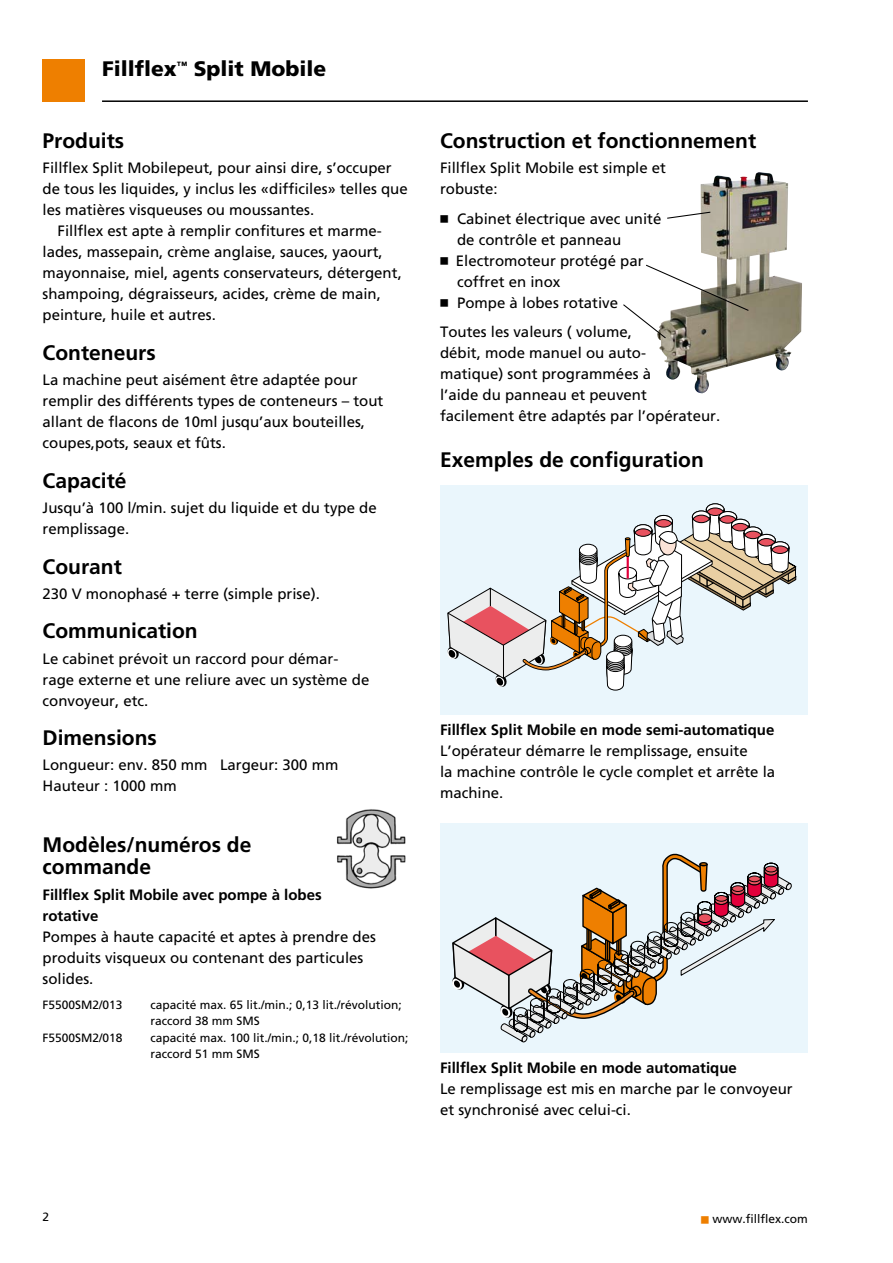
<style>
.page{position:relative;width:893px;height:1263px;background:#fff}
.page>*{position:absolute;margin:0;border:0;box-sizing:border-box;transform-origin:0 0}
.t1{font:700 21px/22.5px "Frutiger";color:#000}
.t2{font:900 21px "Frutiger";color:#000}
.t3{font:15px/21px "Frutiger";color:#000}
.t4{font:700 15px/21px "Frutiger";color:#000}
.t5{font:12px/16.5px "Frutiger";color:#000}
.s1{font-family:"Universal Newswith Comm Pi"}
.s2{font-family:"Universal Newswith Comm Pi";font-size:15px;color:#ee7f00}
</style>
<div class="page">
<img style="left:659px;top:172px;width:118px;height:221px">
<svg style="left:666px;top:211px;width:45px;height:8px"></svg>
<svg style="left:623px;top:264px;width:127px;height:75px"></svg>
<div style="left:440px;top:486px;width:367px;height:229px;background:#eaf6fc"></div>
<svg style="left:447px;top:503px;width:350px;height:188px"></svg>
<div style="left:440px;top:823px;width:368px;height:230px;background:#eaf6fc"></div>
<svg style="left:452px;top:853px;width:340px;height:190px"></svg>
<img style="left:337px;top:809px;width:69px;height:80px">
<div style="left:43px;top:60px;width:42px;height:42px;background:#ee7f00"></div>
<hr style="left:102px;top:100px;width:706px;height:2px;background:#000">
<h1 class="t2" style="left:102px;top:56px;width:226px">Fillflex<sup>™</sup> Split Mobile</h1>
<h1 class="t1" style="left:43px;top:129px;width:83px">Produits</h1>
<p class="t3" style="left:43px;top:158px;width:351px">Fillflex Split Mobilepeut, pour ainsi dire, s’occuper</p>
<p class="t3" style="left:43px;top:179px;width:367px">de tous les liquides, y inclus les «difficiles» telles que</p>
<p class="t3" style="left:43px;top:200px;width:273px">les matières visqueuses ou moussantes.</p>
<p class="t3" style="left:58px;top:221px;width:326px">Fillflex est apte à remplir confitures et marme-</p>
<p class="t3" style="left:43px;top:242px;width:342px">lades, massepain, crème anglaise, sauces, yaourt,</p>
<p class="t3" style="left:43px;top:263px;width:361px">mayonnaise, miel, agents conservateurs, détergent,</p>
<p class="t3" style="left:43px;top:284px;width:340px">shampoing, dégraisseurs, acides, crème de main,</p>
<p class="t3" style="left:43px;top:305px;width:175px">peinture, huile et autres.</p>
<h1 class="t1" style="left:43px;top:341px;width:115px">Conteneurs</h1>
<p class="t3" style="left:43px;top:369px;width:342px">La machine peut aisément être adaptée pour remplir des différents types de conteneurs – tout allant de flacons de 10ml jusqu’aux bouteilles, coupes,pots, seaux et fûts.</p>
<h1 class="t1" style="left:43px;top:469px;width:86px">Capacité</h1>
<p class="t3" style="left:43px;top:497px;width:336px">Jusqu’à 100 l/min. sujet du liquide et du type de remplissage.</p>
<h1 class="t1" style="left:43px;top:555px;width:81px">Courant</h1>
<p class="t3" style="left:43px;top:583px;width:279px">230 V monophasé + terre (simple prise).</p>
<h1 class="t1" style="left:43px;top:619px;width:157px">Communication</h1>
<p class="t3" style="left:43px;top:648px;width:328px">Le cabinet prévoit un raccord pour démar&shy;rage externe et une reliure avec un système de convoyeur, etc.</p>
<h1 class="t1" style="left:43px;top:726px;width:116px">Dimensions</h1>
<p class="t3" style="left:43px;top:754px;width:297px">Longueur: env. 850 mm Largeur: 300 mm<br>Hauteur : 1000 mm</p>
<h1 class="t1" style="left:43px;top:833px;width:210px">Modèles/numéros de commande</h1>
<p class="t4" style="left:43px;top:884px;width:281px">Fillflex Split Mobile avec pompe à lobes rotative</p>
<p class="t3" style="left:43px;top:926px;width:335px">Pompes à haute capacité et aptes à prendre des produits visqueux ou contenant des particules solides.</p>
<p class="t5" style="left:43px;top:996px;width:82px">F5500SM2/013</p>
<p class="t5" style="left:151px;top:996px;width:253px">capacité max. 65 lit./min.; 0,13 lit./révolution; raccord 38 mm SMS</p>
<p class="t5" style="left:43px;top:1029px;width:82px">F5500SM2/018</p>
<p class="t5" style="left:151px;top:1029px;width:260px">capacité max. 100 lit./min.; 0,18 lit./révolution; raccord 51 mm SMS</p>
<h1 class="t1" style="left:440px;top:129px;width:318px">Construction et fonctionnement</h1>
<p class="t3" style="left:440px;top:158px;width:227px">Fillflex Split Mobile est simple et robuste:</p>
<p class="t3" style="left:440px;top:208px;width:223px"><span class="s1">n</span> Cabinet électrique avec unité</p>
<p class="t3" style="left:457px;top:229px;width:166px">de contrôle et panneau</p>
<p class="t3" style="left:440px;top:250px;width:205px"><span class="s1">n</span> Electromoteur protégé par</p>
<p class="t3" style="left:457px;top:271px;width:105px">coffret en inox</p>
<p class="t3" style="left:440px;top:292px;width:179px"><span class="s1">n</span> Pompe à lobes rotative</p>
<p class="t3" style="left:440px;top:322px;width:282px">Toutes les valeurs ( volume,<br>débit, mode manuel ou auto-<br>matique) sont programmées à<br>l’aide du panneau et peuvent facilement être adaptés par l’opérateur.</p>
<h1 class="t1" style="left:440px;top:448px;width:265px">Exemples de configuration</h1>
<p class="t4" style="left:440px;top:719px;width:336px">Fillflex Split Mobile en mode semi-automatique</p>
<p class="t3" style="left:440px;top:740px;width:337px">L’opérateur démarre le remplissage, ensuite<br>la machine contrôle le cycle complet et arrête la machine.</p>
<p class="t4" style="left:440px;top:1057px;width:298px">Fillflex Split Mobile en mode automatique</p>
<p class="t3" style="left:440px;top:1078px;width:354px">Le remplissage est mis en marche par le convoyeur et synchronisé avec celui-ci.</p>
<p class="t5" style="left:43px;top:1209px;width:8px">2</p>
<p class="t5" style="left:701px;top:1211px;width:109px"><span class="s2">n</span> www.fillflex.com</p>
</div>
